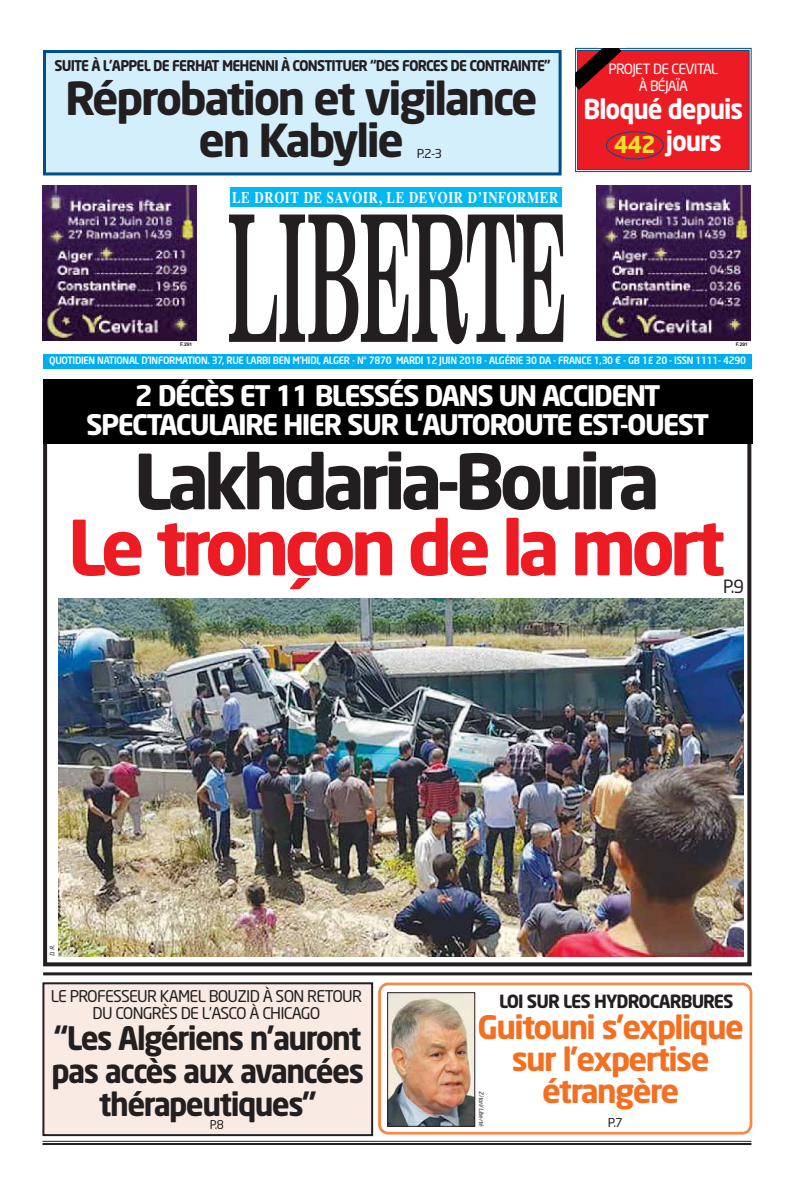
<style>
.page{position:relative;width:794px;height:1191px;background:#fff}
.page>*{position:absolute;margin:0;border:0;box-sizing:border-box;transform-origin:0 0}
.t1{font:176.3px "Century Schoolbook Bold";color:#231f20;scale:.38 1}
.t2{font:700 75px "Neo Sans";letter-spacing:-.07em;color:#ed1c24}
.t3{font:700 75px "Neo Sans";letter-spacing:-.07em;color:#231f20}
.t4{font:700 45px/42px "Neo Sans";letter-spacing:-.05em;color:#231f20;text-align:center}
.t5{font:700 32px/33px "Neo Sans";letter-spacing:-.05em;color:#231f20;text-align:center;scale:.96 1}
.t6{font:700 32px/32px "Neo Sans";letter-spacing:-.05em;color:#f36f21;text-align:center}
.t7{font:700 28px/29px "Neo Sans";letter-spacing:-.06em;color:#fff;text-align:center}
.t8{font:700 27px/32.4px "Neo Sans";letter-spacing:-.04em;color:#fff;text-align:center;scale:.93 1}
.t9{font:700 18px "Neo Sans";letter-spacing:-.05em;color:#231f20}
.t10{font:18px "Neo Sans";color:#231f20}
.t11{font:700 16.2px "Times";letter-spacing:.05em;color:#fff;scale:.79 1}
.t12{font:16px/17px "Neo Sans";letter-spacing:-.05em;color:#231f20;text-align:center}
.t13{font:700 14.6px "Neo Sans";letter-spacing:-.06em;color:#231f20;scale:.94 1}
.t14{font:14px/17px "Neo Sans";letter-spacing:-.05em;color:#fff;text-align:center}
.t15{font:12.1px "Neo Sans";color:#231f20;scale:1.04 1}
.t16{font:12px "Neo Sans";color:#231f20}
.t17{font:500 10px "Neo Sans";letter-spacing:-.03em;color:#fff;scale:.94 1}
.t18{font:italic 6px "Neo Sans";color:#231f20}
.t19{font:700 5px "Helvetica";color:#231f20}
.s1{font-size:23px;color:#eedd29}
</style>
<div class="page">
<div style="left:43px;top:383px;width:708px;height:583px;border:4px solid #231f20"></div>
<hr style="left:43px;top:1141px;width:708px;height:1px;background:#231f20">
<hr style="left:43px;top:1143px;width:708px;height:2px;background:#231f20">
<svg style="left:378px;top:982px;width:374px;height:152px;background:#f7a36e"></svg>
<div style="left:381px;top:985px;width:368px;height:146px;background:#fff;border-radius:7px"></div>
<hr style="left:43px;top:972px;width:709px;height:3px;background:#231f20">
<div style="left:44px;top:354px;width:708px;height:14px;background:#00aeef"></div>
<div style="left:46px;top:53px;width:512px;height:119px;background:#d4effc"></div>
<div style="left:43px;top:50px;width:518px;height:125px;border:3px solid #004f88"></div>
<div style="left:230px;top:187px;width:331px;height:20px;background:#00b9f2"></div>
<div style="left:44px;top:984px;width:327px;height:150px;background:#f9eae4"></div>
<div style="left:42px;top:982px;width:331px;height:154px;border:2px solid #231f20"></div>
<img style="left:58px;top:599px;width:685px;height:357px">
<img style="left:389px;top:994px;width:84px;height:130px">
<div style="left:387px;top:992px;width:88px;height:134px;border:1px solid #231f20"></div>
<div style="left:43px;top:379px;width:709px;height:64px;background:#000"></div>
<svg style="left:553px;top:47px;width:199px;height:126px;background:#d73c46"></svg>
<img style="left:43px;top:185px;width:153px;height:155px">
<img style="left:596px;top:185px;width:154px;height:155px">
<h3 class="t13" style="left:54px;top:59px;width:529px">SUITE À L’APPEL DE FERHAT MEHENNI À CONSTITUER “DES FORCES DE CONTRAINTE”</h3>
<h3 class="t4" style="left:65px;top:80px;width:474px">Réprobation et vigilance en Kabylie</h3>
<p class="t15" style="left:417px;top:149px;width:26px">P.2-3</p>
<h3 class="t11" style="left:232px;top:192px;width:414px">LE DROIT DE SAVOIR, LE DEVOIR D’INFORMER</h3>
<h3 class="t14" style="left:608px;top:62px;width:111px">PROJET DE CEVITAL<br>À BÉJAÏA</h3>
<h3 class="t8" style="left:583px;top:94px;width:173px">Bloqué depuis<br><span class="s1">442</span> jours</h3>
<h1 class="t1" style="left:228px;top:171px;width:892px">LIBERTE</h1>
<p class="t19" style="left:180px;top:342px;width:14px">F.291</p>
<p class="t19" style="left:736px;top:343px;width:14px">F.291</p>
<p class="t17" style="left:49px;top:356px;width:743px">QUOTIDIEN NATIONAL D’INFORMATION. 37, RUE LARBI BEN M’HIDI, ALGER - N° 7870 MARDI 12 JUIN 2018 - ALGÉRIE 30 DA - FRANCE 1,30 € - GB 1£ 20 - ISSN 1111- 4290</p>
<h3 class="t7" style="left:86px;top:383px;width:624px">2 DÉCÈS ET 11 BLESSÉS DANS UN ACCIDENT<br>SPECTACULAIRE HIER SUR L’AUTOROUTE EST-OUEST</h3>
<h2 class="t3" style="left:133px;top:446px;width:528px">Lakhdaria-Bouira</h2>
<h2 class="t2" style="left:68px;top:512px;width:660px">Le tronçon de la mort</h2>
<h3 class="t10" style="left:723px;top:579px;width:22px">P.9</h3>
<p class="t18" style="left:49px;top:956px;width:13px;rotate:-90deg">D. R.</p>
<h3 class="t12" style="left:51px;top:989px;width:312px">LE PROFESSEUR KAMEL BOUZID À SON RETOUR<br>DU CONGRÈS DE L’ASCO À CHICAGO</h3>
<h3 class="t5" style="left:52px;top:1023px;width:327px">“Les Algériens n’auront pas accès aux avancées thérapeutiques”</h3>
<p class="t16" style="left:210px;top:1120px;width:15px">P.8</p>
<h3 class="t9" style="left:499px;top:992px;width:236px">LOI SUR LES HYDROCARBURES</h3>
<h3 class="t6" style="left:477px;top:1013px;width:268px">Guitouni s’explique sur l’expertise étrangère</h3>
<p class="t18" style="left:485px;top:1091px;width:36px;rotate:90deg">Zitari/Liberté</p>
<p class="t15" style="left:608px;top:1118px;width:16px">P.7</p>
</div>
